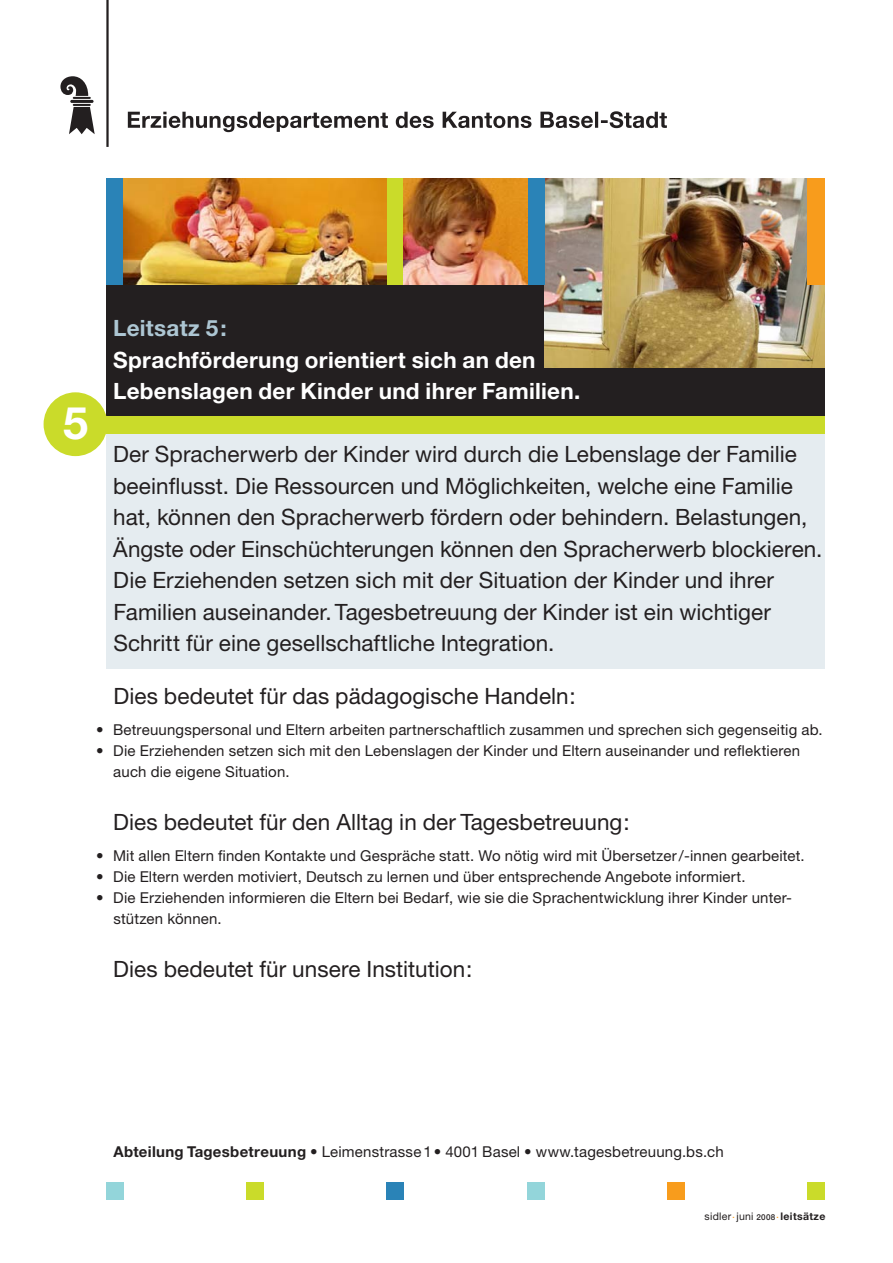
<style>
.page{position:relative;width:893px;height:1263px;background:#fff}
.page>*{position:absolute;margin:0;border:0;box-sizing:border-box;transform-origin:0 0}
.t1{font:700 45px "Helvetica Neue";color:#fff}
.t2{font:22.5px/31.5px "Helvetica Neue";letter-spacing:.005em;color:#231f20}
.t3{font:700 22.5px/31.5px "Helvetica Neue";letter-spacing:.01em;color:#fff}
.t4{font:15px/21px "Helvetica Neue";letter-spacing:.01em;color:#231f20}
.t5{font:10.5px "Helvetica Neue";letter-spacing:.025em;color:#231f20}
.s1{color:#adc6d3}
.s2{font-weight:700}
.s3{font-weight:500;font-size:8.1px}
</style>
<div class="page">
<div style="left:106px;top:1182px;width:17px;height:17px;background:#93d5da"></div>
<div style="left:247px;top:1182px;width:17px;height:17px;background:#cadb2a"></div>
<div style="left:387px;top:1182px;width:17px;height:17px;background:#2a83b7"></div>
<div style="left:668px;top:1182px;width:17px;height:17px;background:#f89c1c"></div>
<div style="left:527px;top:1182px;width:17px;height:17px;background:#93d5da"></div>
<div style="left:808px;top:1182px;width:17px;height:17px;background:#cadb2a"></div>
<svg style="left:128px;top:112px;width:260px;height:20px"></svg>
<svg style="left:396px;top:112px;width:38px;height:16px"></svg>
<svg style="left:443px;top:112px;width:88px;height:16px"></svg>
<svg style="left:540px;top:112px;width:53px;height:16px"></svg>
<hr style="left:595px;top:112px;width:3px;height:16px;background:#231f20">
<svg style="left:601px;top:111px;width:66px;height:17px"></svg>
<svg style="left:60px;top:76px;width:35px;height:58px"></svg>
<hr style="left:106px;top:0;width:3px;height:147px;background:#231f20">
<div style="left:106px;top:285px;width:719px;height:131px;background:#231f20"></div>
<div style="left:106px;top:433px;width:719px;height:236px;background:#e5ecf0"></div>
<img style="left:544px;top:179px;width:281px;height:189px">
<div style="left:44px;top:392px;width:63px;height:64px;background:#cadb2a;border-radius:50%"></div>
<div style="left:106px;top:416px;width:719px;height:17px;background:#cadb2a"></div>
<div style="left:387px;top:179px;width:17px;height:106px;background:#cadb2a"></div>
<div style="left:106px;top:179px;width:17px;height:106px;background:#2a83b7"></div>
<div style="left:808px;top:179px;width:17px;height:106px;background:#f89c1c"></div>
<div style="left:527px;top:179px;width:17px;height:106px;background:#2a83b7"></div>
<img style="left:123px;top:179px;width:264px;height:106px">
<img style="left:404px;top:179px;width:123px;height:106px">
<p class="t1" style="left:63px;top:395px;width:27px">5</p>
<p class="t3" style="left:113px;top:312px;width:469px"><span class="s1">Leitsatz 5:<br></span>Sprachförderung orientiert sich an den<br>Lebenslagen der Kinder und ihrer Familien.</p>
<p class="t2" style="left:113px;top:438px;width:711px">Der Spracherwerb der Kinder wird durch die Lebenslage der Familie beeinflusst. Die Ressourcen und Möglichkeiten, welche eine Familie hat, können den Spracherwerb fördern oder behindern. Belastungen, Ängste oder Einschüchterungen können den Spracherwerb blockieren.<br>Die Erziehenden setzen sich mit der Situation der Kinder und ihrer Familien auseinander. Tagesbetreuung der Kinder ist ein wichtiger Schritt für eine gesellschaftliche Integration.</p>
<p class="t2" style="left:113px;top:680px;width:464px">Dies bedeutet für das pädagogische Handeln:</p>
<p class="t4" style="left:96px;top:719px;width:728px">• Betreuungspersonal und Eltern arbeiten partnerschaftlich zusammen und sprechen sich gegenseitig ab.</p>
<p class="t4" style="left:113px;top:740px;width:688px;text-indent:-17px">• Die Erziehenden setzen sich mit den Lebenslagen der Kinder und Eltern aus-einander und reflektieren auch die eigene Situation.</p>
<p class="t2" style="left:113px;top:806px;width:518px">Dies bedeutet für den Alltag in der Tagesbetreuung:</p>
<p class="t4" style="left:96px;top:845px;width:710px">• Mit allen Eltern finden Kontakte und Gespräche statt. Wo nötig wird mit Übersetzer /-innen gearbeitet.</p>
<p class="t4" style="left:96px;top:866px;width:651px">• Die Eltern werden motiviert, Deutsch zu lernen und über entsprechende Angebote informiert.</p>
<p class="t4" style="left:113px;top:887px;width:680px;text-indent:-17px">• Die Erziehenden informieren die Eltern bei Bedarf, wie sie die Sprach-entwicklung ihrer Kinder unter&shy;stützen können.</p>
<p class="t2" style="left:113px;top:953px;width:361px">Dies bedeutet für unsere Institution:</p>
<p class="t4" style="left:113px;top:1141px;width:612px"><span class="s2">Abteilung Tagesbetreuung</span> • Leimenstrasse 1 • 4001 Basel • www.tagesbetreuung.bs.ch</p>
<p class="t5" style="left:705px;top:1210px;width:122px">sidler <sup>.</sup> juni <span class="s3">2008</span><sup>.</sup><span class="s2">leitsätze</span></p>
</div>
